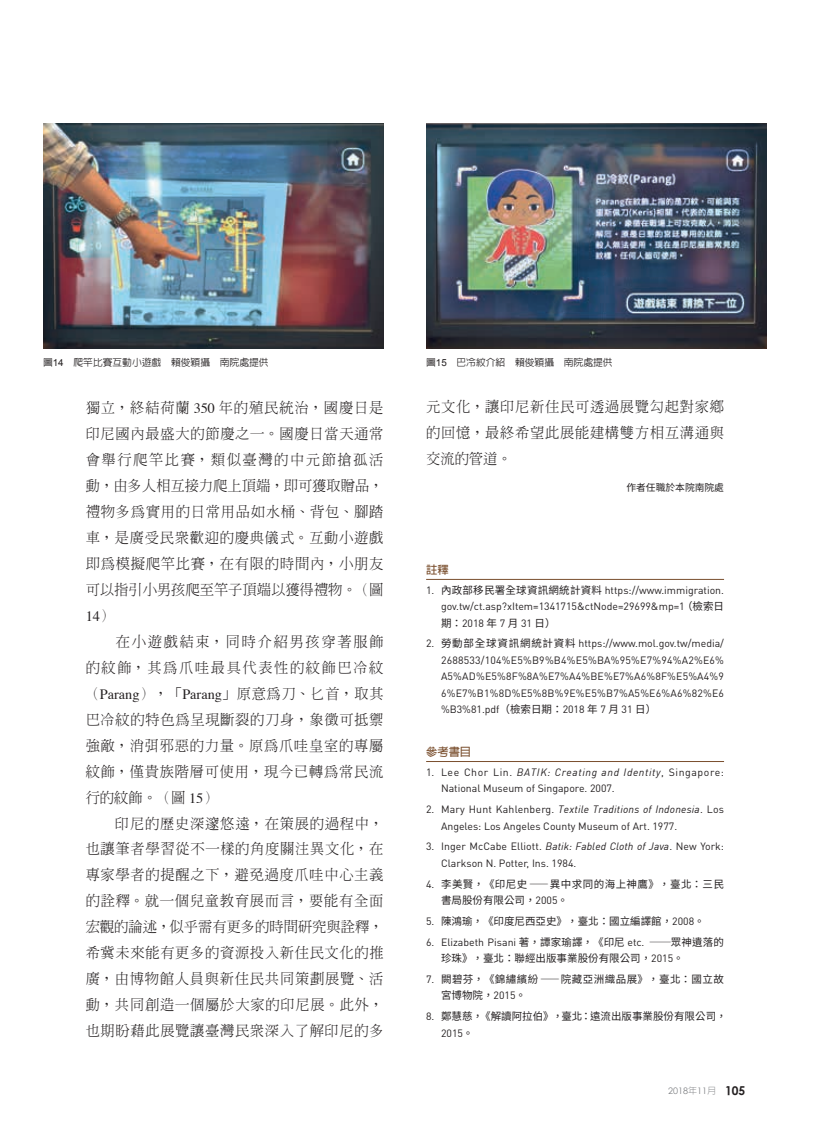
<style>
.page{position:relative;width:825px;height:1140px;background:#fff}
.page>*{position:absolute;margin:0;border:0;box-sizing:border-box;transform-origin:0 0}
.t1{font:300 14.25px/26px "AR Ming B5";letter-spacing:.05em;color:#231f20;text-align:justify}
.t2{font:14.25px "Times";color:#231f20}
.t3{font:700 11.25px "AR Hei B5";color:#7a4f2e}
.t4{font:10.5px/16.5px "DIN Pro";color:#231f20;text-align:justify}
.t5{font:10.5px "Noto Sans CJ Ktc";color:#231f20}
.t6{font:10.5px/16.5px "Noto Sans CJ Ktc";letter-spacing:.045em;color:#231f20}
.t7{font:italic 10.5px "DIN Regular";letter-spacing:.02em;color:#231f20}
.t8{font:italic 10.5px "DIN Regular";letter-spacing:.055em;color:#231f20}
.t9{font:500 9.75px "AR Hei B5";color:#231f20}
.t10{font:9.75px "Noto Sans CJ Ktc";color:#231f20}
.t11{font:9px "Century Gothic";color:#808285}
.s1{font-family:"Arial";font-weight:400}
.s2{font-family:"Times";font-weight:400}
.s3{font-family:"AR Ming B5";font-weight:300}
.s4{font-family:"Noto Sans CJ Ktc"}
.s5{font-family:"DIN Pro";font-style:normal}
.s6{font-family:"DIN Regular";font-style:italic}
.s7{font-family:"DIN Pro"}
.s8{font-family:"AR Hei B5";font-weight:300}
.s9{font-weight:700;font-size:12px;color:#231f20}
</style>
<div class="page">
<hr style="left:426px;top:579px;width:297px;height:1px;background:#7a4f2e">
<hr style="left:426px;top:761px;width:297px;height:1px;background:#7a4f2e">
<img style="left:43px;top:123px;width:340px;height:226px">
<img style="left:426px;top:123px;width:340px;height:226px">
<p class="t9" style="left:43px;top:357px;width:227px">圖<span class="s1">14</span>　爬竿比賽互動小遊戲　賴俊穎攝　南院處提供</p>
<p class="t9" style="left:426px;top:357px;width:188px">圖<span class="s1">15</span>　巴冷紋介紹　賴俊穎攝　南院處提供</p>
<p class="t1" style="left:426px;top:394px;width:299px">元文化，讓印尼新住民可透過展覽勾起對家鄉的回憶，最終希望此展能建構雙方相互溝通與交流的管道。</p>
<p class="t10" style="left:626px;top:481px;width:99px">作者任職於本院南院處</p>
<p class="t1" style="left:86px;top:395px;width:299px">獨立，終結荷蘭 <span class="s2">350</span> 年的殖民統治，國慶日是印尼國內最盛大的節慶之一。國慶日當天通常會舉行爬竿比賽，類似臺灣的中元節搶孤活動，由多人相互接力爬上頂端，即可獲取贈品，禮物多為實用的日常用品如水桶、背包、腳踏車，是廣受民眾歡迎的慶典儀式。互動小遊戲即為模擬爬竿比賽，在有限的時間內，小朋友可以指引小男孩爬至竿子頂端以獲得禮物。（圖</p>
<p class="t2" style="left:86px;top:602px;width:30px">14<span class="s3">）</span></p>
<p class="t1" style="left:86px;top:628px;width:299px;text-align:left">　　在小遊戲結束，同時介紹男孩穿著服飾的紋飾，其為爪哇最具代表性的紋飾巴冷紋（<span class="s2">Parang</span>），「<span class="s2">Parang</span>」原意為刀、匕首，取其巴冷紋的特色為呈現斷裂的刀身，象徵可抵禦強敵，消弭邪惡的力量。原為爪哇皇室的專屬紋飾，僅貴族階層可使用，現今已轉為常民流行的紋飾。（圖 <span class="s2">15</span>）<br>　　印尼的歷史深邃悠遠，在策展的過程中，也讓筆者學習從不一樣的角度關注異文化，在專家學者的提醒之下，避免過度爪哇中心主義的詮釋。就一個兒童教育展而言，要能有全面宏觀的論述，似乎需有更多的時間研究與詮釋，希冀未來能有更多的資源投入新住民文化的推廣，由博物館人員與新住民共同策劃展覽、活動，共同創造一個屬於大家的印尼展。此外，也期盼藉此展覽讓臺灣民眾深入了解印尼的多</p>
<p class="t3" style="left:426px;top:563px;width:24px">註釋</p>
<p class="t4" style="left:441px;top:581px;width:284px;text-indent:-15px">1. <span class="s4">內政部移民署全球資訊網統計資料</span> https://www.immigration. gov.tw/ct.asp?xItem=1341715&amp;ctNode=29699&amp;mp=1<span class="s4">（檢索日期：</span>2018 <span class="s4">年</span> 7 <span class="s4">月</span> 31 <span class="s4">日）</span></p>
<p class="t4" style="left:441px;top:635px;width:284px;text-indent:-15px">2. <span class="s4">勞動部全球資訊網統計資料</span> https://www.mol.gov.tw/media/ 2688533/104%E5%B9%B4%E5%BA%95%E7%94%A2%E6% A5%AD%E5%8F%8A%E7%A4%BE%E7%A6%8F%E5%A4%9<br>6%E7%B1%8D%E5%8B%9E%E5%B7%A5%E6%A6%82%E6 %B3%81.pdf<span class="s4">（檢索日期：</span>2018 <span class="s4">年</span> 7 <span class="s4">月</span> 31 <span class="s4">日）</span></p>
<p class="t3" style="left:426px;top:745px;width:46px">參考書目</p>
<p class="t8" style="left:426px;top:765px;width:299px"><span class="s5">1. Lee Chor Lin.</span> BATIK: Creating and Identity<span class="s5">, Singapore:</span></p>
<p class="t4" style="left:441px;top:779px;width:175px">National Museum of Singapore. 2007.</p>
<p class="t7" style="left:426px;top:802px;width:299px"><span class="s5">2. Mary Hunt Kahlenberg.</span> Textile Traditions of Indonesia<span class="s5">. Los</span></p>
<p class="t4" style="left:441px;top:817px;width:238px">Angeles: Los Angeles County Museum of Art. 1977.</p>
<p class="t4" style="left:441px;top:837px;width:284px;text-indent:-15px">3. Inger McCabe Elliott. <span class="s6">Batik: Fabled Cloth of Java</span>. New York:<br>Clarkson N. Potter, Ins. 1984.</p>
<p class="t6" style="left:441px;top:875px;width:284px;text-indent:-15px"><span class="s7">4.</span> 李美賢，《印尼史―異中求同的海上神鷹》，臺北：三民書局股份有限公司，<span class="s7">2005</span>。</p>
<p class="t5" style="left:426px;top:915px;width:280px"><span class="s7">5.</span> 陳鴻瑜，《印度尼西亞史》，臺北：國立編譯館，<span class="s7">2008</span>。</p>
<p class="t4" style="left:426px;top:933px;width:299px">6. Elizabeth Pisani <span class="s4">著，譚家瑜譯，《印尼</span> etc. <span class="s4">─眾神遺落的</span></p>
<p class="t5" style="left:441px;top:952px;width:244px">珍珠》，臺北：聯經出版事業股份有限公司，<span class="s7">2015</span>。</p>
<p class="t6" style="left:441px;top:971px;width:284px;text-indent:-15px"><span class="s7">7.</span> 闕碧芬，《錦繡繽紛―院藏亞洲織品展》，臺北：國立故宮博物院，<span class="s7">2015</span>。</p>
<p class="t5" style="left:426px;top:1010px;width:302px"><span class="s7">8.</span> 鄭慧慈，《解讀阿拉伯》，臺北：遠流出版事業股份有限公司，</p>
<p class="t4" style="left:441px;top:1024px;width:34px">2015<span class="s4">。</span></p>
<p class="t11" style="left:668px;top:1085px;width:79px">2018<span class="s8">年</span>11<span class="s8">月</span> <span class="s9">105</span></p>
</div>
